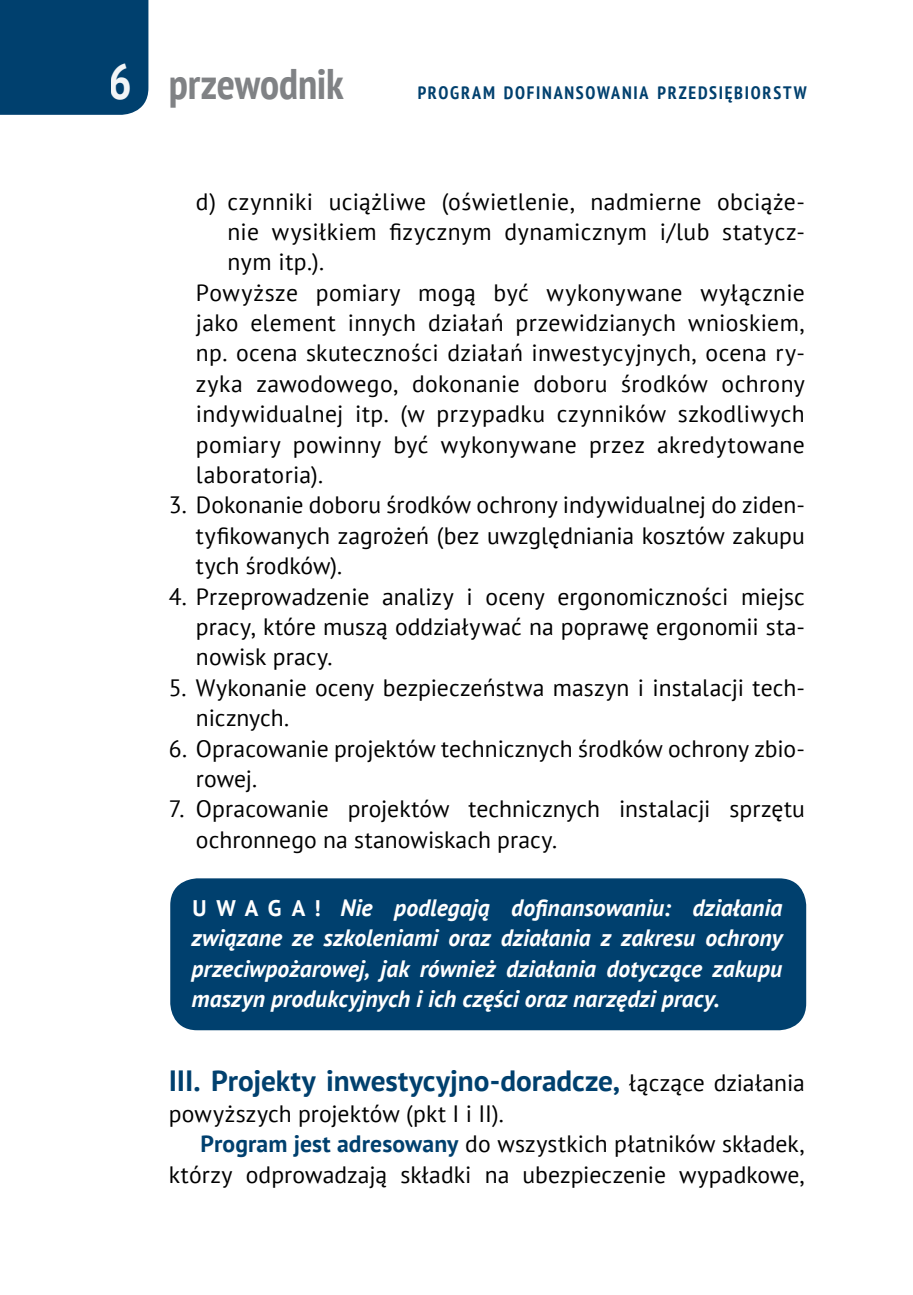
<style>
.page{position:relative;width:913px;height:1295px;background:#fff}
.page>*{position:absolute;margin:0;border:0;box-sizing:border-box;transform-origin:0 0}
.t1{font:700 condensed 42.75px "PT Sans";letter-spacing:-.005em;color:#808285}
.t2{font:700 29.25px "PT Sans";letter-spacing:-.005em;color:#00406e}
.t3{font:23.62px/30.4px "PT Sans";letter-spacing:.01em;color:#000}
.t4{font:italic 700 23.62px/30.4px "PT Sans";letter-spacing:.005em;color:#fff;text-align:justify}
.t5{font:700 condensed 18px "PT Sans";letter-spacing:.095em;color:#00406e}
.s1{font-size:49.5px;color:#fff}
.s2{font-style:normal;font-size:22.5px}
.s3{font-weight:400;font-size:23.62px;color:#000}
.s4{font-weight:700;color:#00406e}
</style>
<div class="page">
<div style="left:0;top:0;width:148px;height:115px;background:#00406e"></div>
<div style="left:170px;top:878px;width:635px;height:152px;background:#00406e;border-radius:27px"></div>
<h1 class="t1" style="left:109px;top:56px;width:236px"><span class="s1">6</span> przewodnik</h1>
<p class="t5" style="left:417px;top:81px;width:390px">PROGRAM DOFINANSOWANIA PRZEDSIĘBIORSTW</p>
<p class="t3" style="left:196px;top:185px;width:610px">d) czynniki uciążliwe (oświetlenie, nadmierne obciąże-</p>
<p class="t3" style="left:227px;top:216px;width:578px">nie wysiłkiem fizycznym dynamicznym i/lub statycz-</p>
<p class="t3" style="left:227px;top:246px;width:98px">nym itp.).</p>
<p class="t3" style="left:196px;top:277px;width:610px">Powyższe pomiary mogą być wykonywane wyłącznie</p>
<p class="t3" style="left:196px;top:307px;width:610px">jako element innych działań przewidzianych wnioskiem,</p>
<p class="t3" style="left:196px;top:337px;width:610px">np. ocena skuteczności działań inwestycyjnych, ocena ry-</p>
<p class="t3" style="left:196px;top:368px;width:610px">zyka zawodowego, dokonanie doboru środków ochrony</p>
<p class="t3" style="left:196px;top:398px;width:610px">indywidualnej itp. (w przypadku czynników szkodliwych</p>
<p class="t3" style="left:196px;top:429px;width:610px">pomiary powinny być wykonywane przez akredytowane</p>
<p class="t3" style="left:196px;top:459px;width:129px">laboratoria).</p>
<p class="t3" style="left:196px;top:489px;width:610px;text-align:justify;text-indent:-27px">3. Dokonanie doboru środków ochrony indywidualnej do ziden&shy;tyfikowanych zagrożeń (bez uwzględniania kosztów zakupu tych środków).</p>
<p class="t3" style="left:196px;top:580px;width:610px;text-align:justify;text-indent:-27px">4. Przeprowadzenie analizy i oceny ergonomiczności miejsc pracy, które muszą oddziaływać na poprawę ergonomii sta&shy;nowisk pracy.</p>
<p class="t3" style="left:196px;top:672px;width:610px;text-indent:-27px">5. Wykonanie oceny bezpieczeństwa maszyn i instalacji tech&shy;nicznych.</p>
<p class="t3" style="left:196px;top:732px;width:610px;text-indent:-27px">6. Opracowanie projektów technicznych środków ochrony zbio&shy;rowej.</p>
<p class="t3" style="left:196px;top:793px;width:610px;text-indent:-27px">7. Opracowanie projektów technicznych instalacji sprzętu ochronnego na stanowiskach pracy.</p>
<p class="t4" style="left:191px;top:892px;width:592px"><span class="s2">U W A G A !</span> Nie podlegają dofinansowaniu: działania związane ze szkoleniami oraz działania z zakresu ochrony przeciwpożarowej, jak również działania dotyczące zakupu maszyn produkcyjnych i ich części oraz narzędzi pracy.</p>
<p class="t2" style="left:169px;top:1062px;width:637px">III. Projekty inwestycyjno-doradcze, <span class="s3">łączące działania</span></p>
<p class="t3" style="left:169px;top:1098px;width:336px">powyższych projektów (pkt I i II).</p>
<p class="t3" style="left:200px;top:1128px;width:605px"><span class="s4">Program jest adresowany</span> do wszystkich płatników składek,</p>
<p class="t3" style="left:169px;top:1158px;width:637px">którzy odprowadzają składki na ubezpieczenie wypadkowe,</p>
</div>
